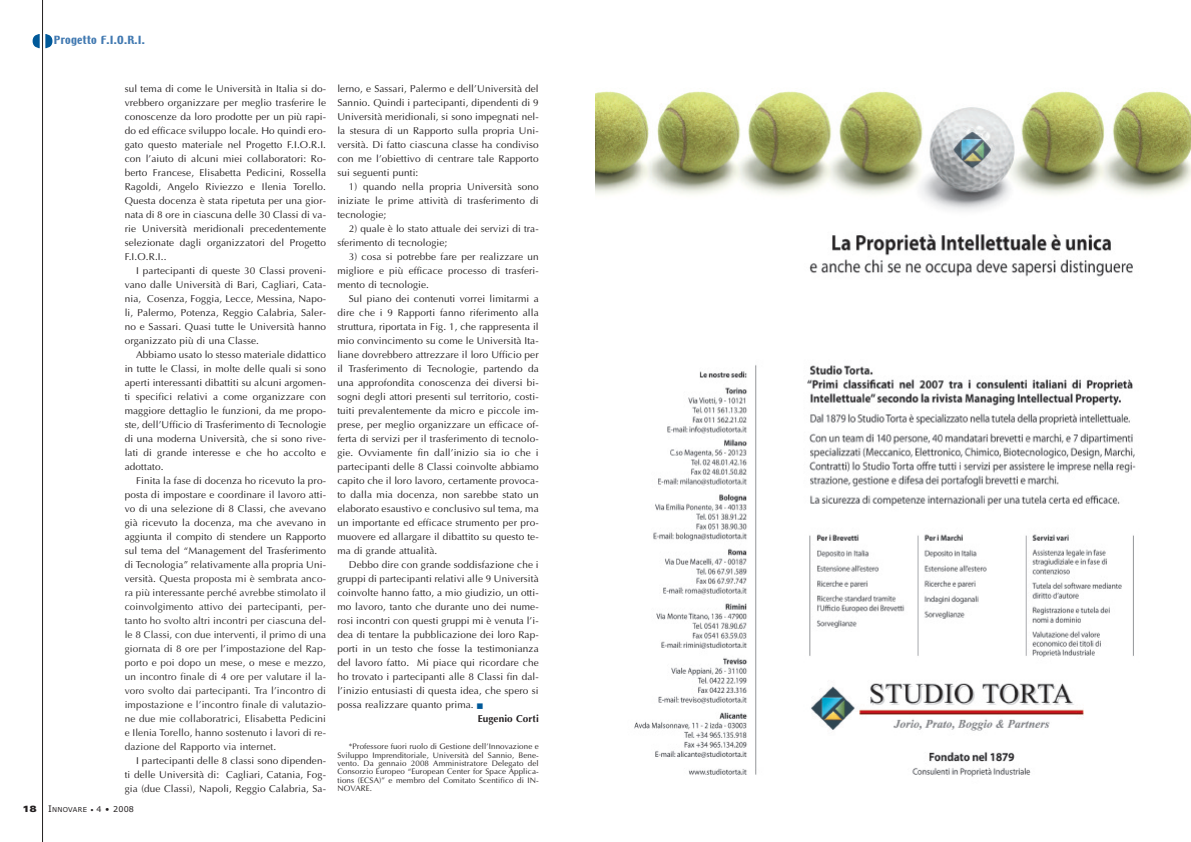
<style>
.page{position:relative;width:1191px;height:842px;background:#fff}
.page>*{position:absolute;margin:0;border:0;box-sizing:border-box;transform-origin:0 0}
.t1{font:10px/14px "Optima";letter-spacing:.01em;color:#231f20;text-align:justify}
.t2{font:10px/14px "Optima";letter-spacing:.01em;color:#2c2929;text-align:justify}
.t3{font:10px "Techno";letter-spacing:.02em;color:#4179b1;scale:1.2 1}
.t4{font:700 10px "Optima";letter-spacing:.01em;color:#231f20}
.t5{font:900 expanded 9px "Zurich BT";color:#231f20}
.t6{font:8px/8.3px "Optima";letter-spacing:.01em;color:#231f20;text-align:justify}
.t7{font:6.8px "Verdana";letter-spacing:.035em;color:#231f20}
.s1{color:#231f20}
.s2{font-size:9px}
.s3{font-size:6px}
.s4{font-size:8px}
.s5{color:#005999}
</style>
<div class="page">
<hr style="left:42px;top:0;width:1px;height:842px;background:#231f20">
<svg style="left:33px;top:34px;width:19px;height:14px"></svg>
<img style="left:595px;top:91px;width:595px;height:686px">
<p class="t3" style="left:54px;top:35px;width:77px">Progetto F.I.O.R.I.</p>
<p class="t1" style="left:125px;top:82px;width:203px">sul tema di come le Università in Italia si do&shy;vrebbero organizzare per meglio trasferire le conoscenze da loro prodotte per un più rapi&shy;do ed efficace sviluppo locale. Ho quindi ero&shy;gato questo materiale nel Progetto F.I.O.R.I. con l’aiuto di alcuni miei collaboratori: Ro&shy;berto Francese, Elisabetta Pedicini, Rossella Ragoldi, Angelo Riviezzo e Ilenia Torello.<br>Questa docenza è stata ripetuta per una gior&shy;nata di 8 ore in ciascuna delle 30 Classi di va&shy;rie Università meridionali precedentemente selezionate dagli organizzatori del Progetto F.I.O.R.I..</p>
<p class="t1" style="left:125px;top:264px;width:203px;text-indent:11px">I partecipanti di queste 30 Classi proveni&shy;vano dalle Università di Bari, Cagliari, Cata&shy;nia, Cosenza, Foggia, Lecce, Messina, Napo&shy;li, Palermo, Potenza, Reggio Calabria, Saler&shy;no e Sassari. Quasi tutte le Università hanno organizzato più di una Classe.</p>
<p class="t1" style="left:125px;top:348px;width:203px;text-indent:11px">Abbiamo usato lo stesso materiale didattico in tutte le Classi, in molte delle quali si sono aperti interessanti dibattiti su alcuni argomen&shy;ti specifici relativi a come organizzare con maggiore dettaglio le funzioni, da me propo&shy;ste, dell’Ufficio di Trasferimento di Tecnologie di una moderna Università, che si sono rive&shy;lati di grande interesse e che ho accolto e adottato.</p>
<p class="t2" style="left:125px;top:474px;width:203px;text-indent:11px"><span class="s1">Finita la fase di docenza ho ricevuto la pro&shy;posta di impostare e coordinare il lavoro atti&shy;vo di una selezione di 8 Classi, che avevano già ricevuto la docenza, ma che avevano in aggiunta il compito di stendere un Rapporto sul tema del “Management del Trasferimento di Tecnologia” relativamente alla propria Uni&shy;versità.</span> Questa proposta mi è sembrata anco&shy;ra più interessante perché avrebbe stimolato il coinvolgimento attivo dei partecipanti, per&shy;tanto ho svolto altri incontri per ciascuna del&shy;le 8 Classi, con due interventi, il primo di una giornata di 8 ore per l’impostazione del Rap&shy;porto e poi dopo un mese, o mese e mezzo, un incontro finale di 4 ore per valutare il la&shy;voro svolto dai partecipanti. Tra l’incontro di impostazione e l’incontro finale di valutazio&shy;ne due mie collaboratrici, Elisabetta Pedicini e Ilenia Torello, hanno sostenuto i lavori di re&shy;dazione del Rapporto via internet.</p>
<p class="t1" style="left:125px;top:754px;width:203px;text-indent:11px">I partecipanti delle 8 classi sono dipenden&shy;ti delle Università di: Cagliari, Catania, Fog&shy;gia (due Classi), Napoli, Reggio Calabria, Sa-</p>
<p class="t5" style="left:22px;top:803px;width:16px">18</p>
<p class="t7" style="left:48px;top:805px;width:87px"><span class="s2">I</span>NNOVARE <span class="s3">•</span> <span class="s4">4 • 2008</span></p>
<p class="t1" style="left:337px;top:82px;width:203px">lerno, e Sassari, Palermo e dell’Università del Sannio. Quindi i partecipanti, dipendenti di 9<br>Università meridionali, si sono impegnati nel&shy;la stesura di un Rapporto sulla propria Uni&shy;versità. Di fatto ciascuna classe ha condiviso con me l’obiettivo di centrare tale Rapporto sui seguenti punti:</p>
<p class="t1" style="left:337px;top:180px;width:203px;text-indent:11px">1) quando nella propria Università sono iniziate le prime attività di trasferimento di tecnologie;</p>
<p class="t1" style="left:337px;top:222px;width:203px;text-indent:11px">2) quale è lo stato attuale dei servizi di tra&shy;sferimento di tecnologie;</p>
<p class="t1" style="left:337px;top:250px;width:203px;text-indent:11px">3) cosa si potrebbe fare per realizzare un migliore e più efficace processo di trasferi&shy;mento di tecnologie.</p>
<p class="t1" style="left:337px;top:292px;width:203px;text-indent:11px">Sul piano dei contenuti vorrei limitarmi a dire che i 9 Rapporti fanno riferimento alla struttura, riportata in Fig. 1, che rappresenta il mio convincimento su come le Università Ita&shy;liane dovrebbero attrezzare il loro Ufficio per il Trasferimento di Tecnologie, partendo da una approfondita conoscenza dei diversi bi&shy;sogni degli attori presenti sul territorio, costi&shy;tuiti prevalentemente da micro e piccole im&shy;prese, per meglio organizzare un efficace of&shy;ferta di servizi per il trasferimento di tecnolo&shy;gie. Ovviamente fin dall’inizio sia io che i partecipanti delle 8 Classi coinvolte abbiamo capito che il loro lavoro, certamente provoca&shy;to dalla mia docenza, non sarebbe stato un elaborato esaustivo e conclusivo sul tema, ma un importante ed efficace strumento per pro&shy;muovere ed allargare il dibattito su questo te&shy;ma di grande attualità.</p>
<p class="t1" style="left:349px;top:558px;width:191px">Debbo dire con grande soddisfazione che i</p>
<p class="t1" style="left:337px;top:572px;width:203px">gruppi di partecipanti relativi alle 9 Università</p>
<p class="t1" style="left:337px;top:586px;width:203px">coinvolte hanno fatto, a mio giudizio, un otti-</p>
<p class="t1" style="left:337px;top:600px;width:203px">mo lavoro, tanto che durante uno dei nume-</p>
<p class="t1" style="left:337px;top:614px;width:203px">rosi incontri con questi gruppi mi è venuta l’i-</p>
<p class="t1" style="left:337px;top:628px;width:203px">dea di tentare la pubblicazione dei loro Rap-</p>
<p class="t1" style="left:337px;top:642px;width:203px">porti in un testo che fosse la testimonianza</p>
<p class="t1" style="left:337px;top:656px;width:203px">del lavoro fatto. Mi piace qui ricordare che</p>
<p class="t1" style="left:337px;top:670px;width:203px">ho trovato i partecipanti alle 8 Classi fin dal-</p>
<p class="t1" style="left:337px;top:684px;width:203px">l’inizio entusiasti di questa idea, che spero si</p>
<p class="t1" style="left:337px;top:698px;width:147px">possa realizzare quanto prima. <span class="s5">■</span></p>
<p class="t4" style="left:478px;top:713px;width:63px">Eugenio Corti</p>
<p class="t6" style="left:337px;top:742px;width:203px;text-indent:11px">*Professore fuori ruolo di Gestione dell’Innovazione e Sviluppo Imprenditoriale, Università del Sannio, Bene&shy;vento. Da gennaio 2008 Amministratore Delegato del Consorzio Europeo “European Center for Space Applica&shy;tions (ECSA)” e membro del Comitato Scentifico di IN-NOVARE.</p>
</div>
